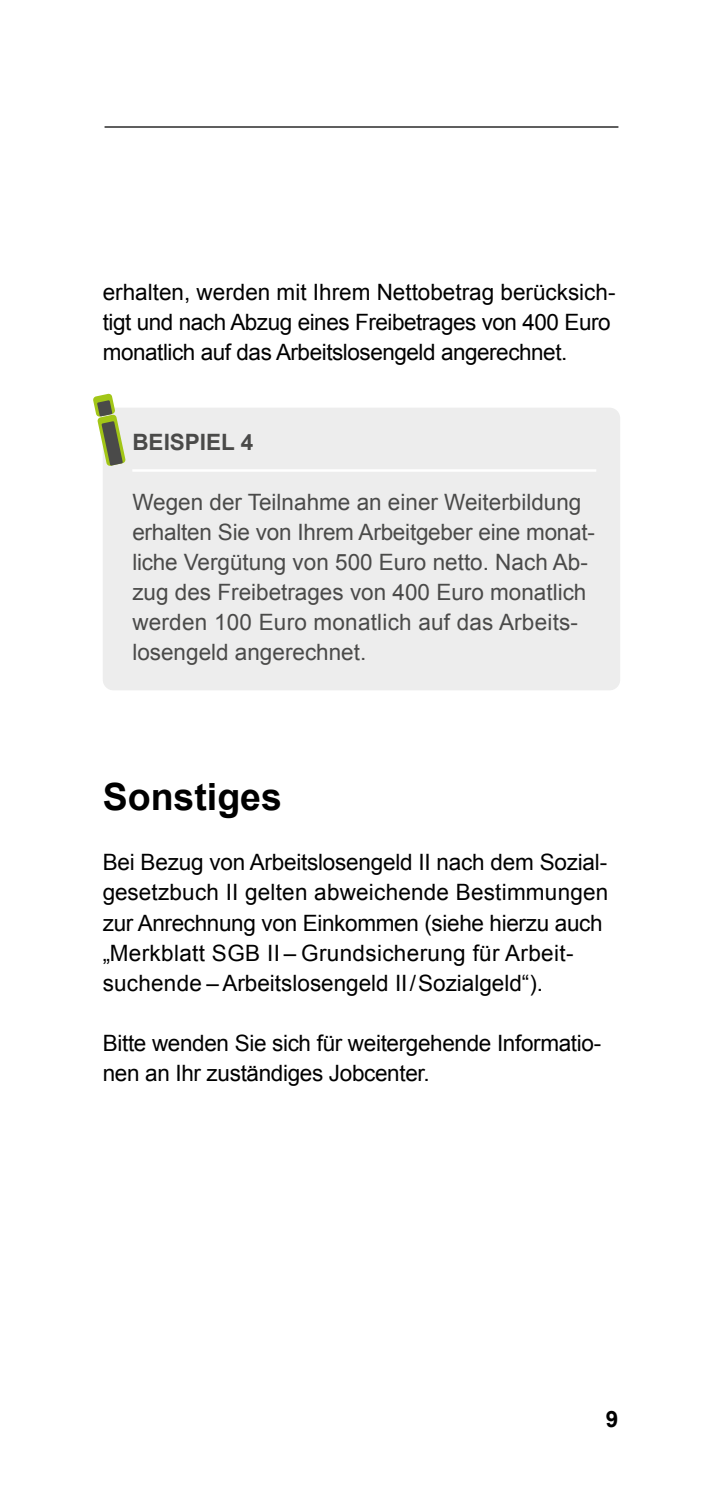
<style>
.page{position:relative;width:723px;height:1489px;background:#fff}
.page>*{position:absolute;margin:0;border:0;box-sizing:border-box;transform-origin:0 0}
.t1{font:700 37.5px "Arial";color:#000}
.t2{font:22.5px/30px "Arial";letter-spacing:-.01em;color:#000}
.t3{font:22.5px/30px "Arial";color:#4a4a49}
.BoxHead{font:700 22.5px "Arial";color:#4a4a49}
.t4{font:700 22.5px "Arial";color:#000}
</style>
<div class="page">
<hr style="left:105px;top:126px;width:513px;height:2px;background:#000">
<div style="left:103px;top:407px;width:517px;height:283px;background:#ededed;border-radius:11px"></div>
<hr style="left:132px;top:469px;width:464px;height:2px;background:#fff">
<svg style="left:93px;top:393px;width:33px;height:73px"></svg>
<p class="t2" style="left:103px;top:277px;width:514px">erhalten, werden mit Ihrem Nettobetrag berücksich&shy;tigt und nach Abzug eines Freibetrages von 400 Euro monatlich auf das Arbeitslosengeld angerechnet.</p>
<p class="BoxHead" style="left:132px;top:427px;width:122px">BEISPIEL 4</p>
<p class="t3" style="left:132px;top:487px;width:464px">Wegen der Teilnahme an einer Weiterbildung erhalten Sie von Ihrem Arbeitgeber eine monat&shy;liche Vergütung von 500 Euro netto. Nach Ab&shy;zug des Freibetrages von 400 Euro monatlich werden 100 Euro monatlich auf das Arbeits&shy;losengeld angerechnet.</p>
<h1 class="t1" style="left:103px;top:772px;width:181px">Sonstiges</h1>
<p class="t2" style="left:103px;top:847px;width:507px">Bei Bezug von Arbeitslosengeld II nach dem Sozial&shy;gesetzbuch II gelten abweichende Bestimmungen zur Anrechnung von Einkommen (siehe hierzu auch „Merkblatt SGB II – Grundsicherung für Arbeit&shy;suchende –Arbeitslosengeld II/Sozialgeld“).</p>
<p class="t2" style="left:103px;top:1027px;width:500px">Bitte wenden Sie sich für weitergehende Informatio&shy;nen an Ihr zuständiges Jobcenter.</p>
<p class="t4" style="left:606px;top:1403px;width:14px">9</p>
</div>
